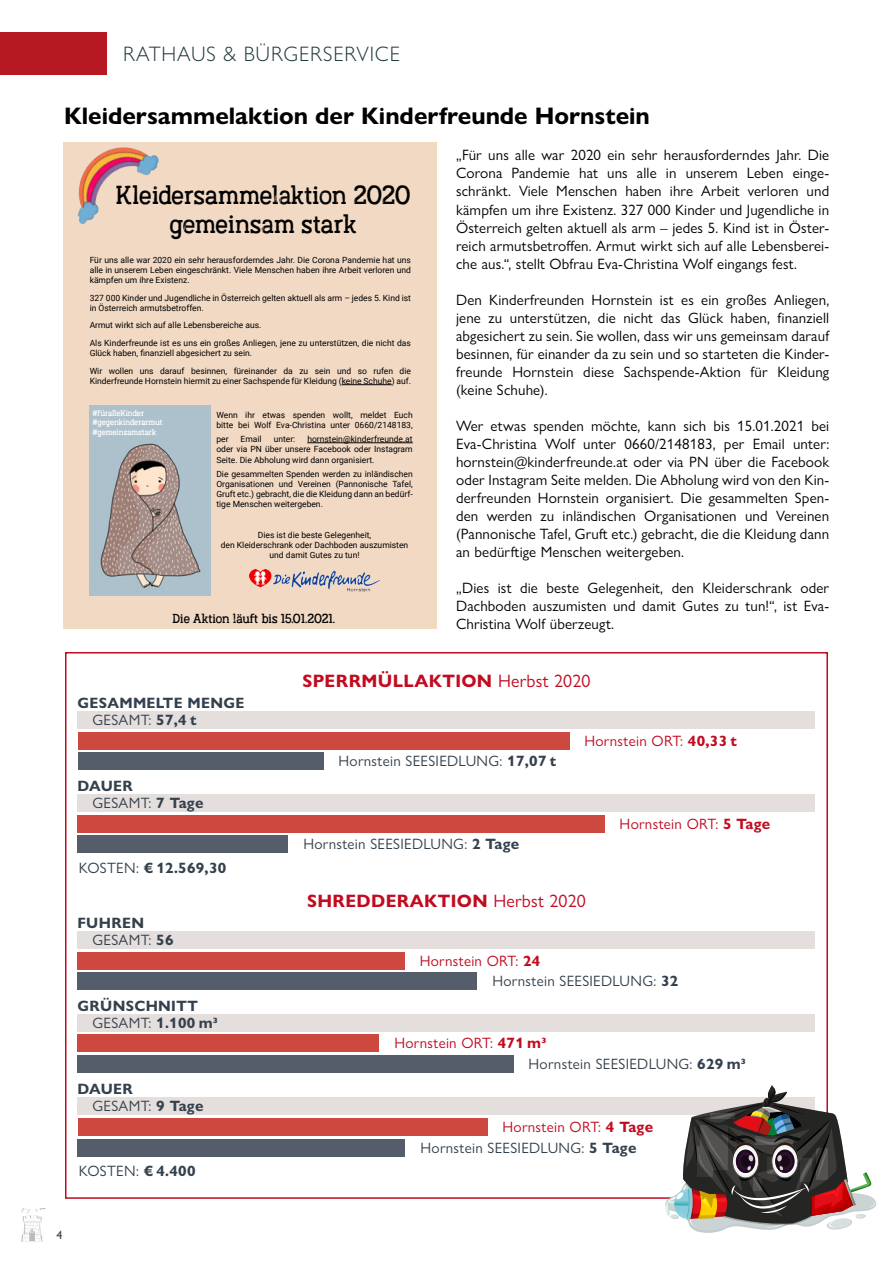
<style>
.page{position:relative;width:893px;height:1263px;background:#fff}
.page>*{position:absolute;margin:0;border:0;box-sizing:border-box;transform-origin:0 0}
.t1{font:24.3px/29.2px "Austral Slab Rust";color:#000;text-align:center}
.H1_b{font:700 24px "Gill Sans Nova";color:#000}
.t2{font:300 21px "Gill Sans Nova";letter-spacing:.04em;color:#223a3c}
.t3{font:700 18px "Gill Sans Nova";letter-spacing:.02em;color:#c10b20}
.FT{font:15px/18px "Gill Sans Nova";letter-spacing:.01em;color:#000;text-align:justify}
.t4{font:15px/20.7px "Gill Sans Nova";letter-spacing:.02em;color:#34414d}
.t5{font:700 15px/17.7px "Gill Sans Nova";letter-spacing:.02em;color:#34414d}
.t6{font:15px "Gill Sans Nova";letter-spacing:.02em;color:#c10b20}
.t7{font:12.15px "Austral Slab Rust";color:#000}
.t8{font:500 12px "Gill Sans Nova";color:#36424e}
.t9{font:8.55px/10.2px "Roboto";color:#000}
.t10{font:7.95px/9.4px "Austral Slab Blur";color:#fff}
.s1{font-weight:400}
.s2{font-weight:700}
.s3{color:#c10b20}
.s4{font-weight:700;color:#c10b20}
</style>
<div class="page">
<div style="left:78px;top:712px;width:737px;height:17px;background:#e4dedd"></div>
<div style="left:78px;top:794px;width:737px;height:18px;background:#e4dedd"></div>
<div style="left:78px;top:932px;width:737px;height:17px;background:#e4dedd"></div>
<div style="left:78px;top:1014px;width:737px;height:17px;background:#e4dedd"></div>
<div style="left:78px;top:1097px;width:737px;height:18px;background:#e4dedd"></div>
<div style="left:78px;top:732px;width:491px;height:17px;background:#cd483f"></div>
<div style="left:78px;top:815px;width:527px;height:17px;background:#cd483f"></div>
<div style="left:78px;top:952px;width:327px;height:17px;background:#cd483f"></div>
<div style="left:78px;top:1034px;width:301px;height:18px;background:#cd483f"></div>
<div style="left:78px;top:1118px;width:409px;height:17px;background:#cd483f"></div>
<div style="left:78px;top:752px;width:245px;height:18px;background:#545d69"></div>
<div style="left:78px;top:835px;width:210px;height:18px;background:#545d69"></div>
<div style="left:78px;top:972px;width:399px;height:18px;background:#545d69"></div>
<div style="left:78px;top:1055px;width:436px;height:17px;background:#545d69"></div>
<div style="left:78px;top:1139px;width:327px;height:17px;background:#545d69"></div>
<svg style="left:663px;top:1085px;width:214px;height:148px"></svg>
<div style="left:64px;top:142px;width:373px;height:487px;background:#f1d9c4"></div>
<img style="left:77px;top:147px;width:82px;height:77px">
<hr style="left:342px;top:384px;width:50px;height:1px;background:#000">
<hr style="left:307px;top:442px;width:106px;height:1px;background:#000">
<img style="left:90px;top:406px;width:121px;height:190px">
<img style="left:249px;top:570px;width:131px;height:22px">
<div style="left:0;top:32px;width:106px;height:42px;background:#b71923"></div>
<svg style="left:21px;top:1208px;width:25px;height:34px"></svg>
<h3 class="t2" style="left:123px;top:41px;width:278px">RATHAUS &amp; BÜRGERSERVICE</h3>
<p class="H1_b" style="left:64px;top:101px;width:587px">Kleidersammelaktion der Kinderfreunde Hornstein</p>
<p class="t1" style="left:116px;top:179px;width:296px">Kleidersammelaktion 2020 gemeinsam stark</p>
<p class="t9" style="left:90px;top:254px;width:323px;text-align:justify">Für uns alle war 2020 ein sehr herausforderndes Jahr. Die Corona Pandemie hat uns alle in unserem Leben eingeschränkt. Viele Menschen haben ihre Arbeit verloren und kämpfen um ihre Existenz.</p>
<p class="t9" style="left:90px;top:292px;width:323px">327 000 Kinder und Jugendliche in Österreich gelten aktuell als arm – jedes 5. Kind ist in Österreich armutsbetroffen.</p>
<p class="t9" style="left:90px;top:316px;width:323px;line-height:17.5px">Armut wirkt sich auf alle Lebensbereiche aus.<br>Als Kinderfreunde ist es uns ein großes Anliegen, jene zu unterstützen, die nicht das</p>
<p class="t9" style="left:90px;top:344px;width:323px;line-height:17.5px">Glück haben, finanziell abgesichert zu sein.<br>Wir wollen uns darauf besinnen, füreinander da zu sein und so rufen die</p>
<p class="t9" style="left:90px;top:376px;width:323px">Kinderfreunde Hornstein hiermit zu einer Sachspende für Kleidung (keine Schuhe) auf.</p>
<p class="t9" style="left:216px;top:410px;width:198px">Wenn ihr etwas spenden wollt, meldet Euch bitte bei Wolf Eva-Christina unter 0660/2148183,</p>
<p class="t9" style="left:216px;top:434px;width:14px">per</p>
<p class="t9" style="left:241px;top:434px;width:23px">Email</p>
<p class="t9" style="left:274px;top:434px;width:23px">unter:</p>
<p class="t10" style="left:93px;top:407px;width:71px">#füralleKinder #gegenkinderarmut #gemeinsamstark</p>
<p class="t9" style="left:216px;top:434px;width:198px;text-align:justify;text-indent:91px">hornstein@kinderfreunde.at oder via PN über unsere Facebook oder Instagram Seite. Die Abholung wird dann organisiert.</p>
<p class="t9" style="left:216px;top:468px;width:198px;text-align:justify">Die gesammelten Spenden werden zu inländischen Organisationen und Vereinen (Pannonische Tafel, Gruft etc.) gebracht, die die Kleidung dann an bedürf&shy;tige Menschen weitergeben.</p>
<p class="t9" style="left:221px;top:529px;width:189px;text-align:center">Dies ist die beste Gelegenheit,<br>den Kleiderschrank oder Dachboden auszumisten und damit Gutes zu tun!</p>
<p class="t7" style="left:173px;top:609px;width:164px">Die Aktion läuft bis 15.01.2021.</p>
<p class="FT" style="left:456px;top:146px;width:375px">„Für uns alle war 2020 ein sehr herausforderndes Jahr. Die Corona Pandemie hat uns alle in unserem Leben einge&shy;schränkt. Viele Menschen haben ihre Arbeit verloren und kämpfen um ihre Existenz. 327 000 Kinder und Jugendliche in Österreich gelten aktuell als arm – jedes 5. Kind ist in Öster&shy;reich armutsbetroffen. Armut wirkt sich auf alle Lebensberei&shy;che aus.“, stellt Obfrau Eva-Christina Wolf eingangs fest.</p>
<p class="FT" style="left:456px;top:290px;width:375px">Den Kinderfreunden Hornstein ist es ein großes Anliegen, jene zu unterstützen, die nicht das Glück haben, finanziell abgesichert zu sein. Sie wollen, dass wir uns gemeinsam darauf besinnen, für einander da zu sein und so starteten die Kinder&shy;freunde Hornstein diese Sachspende-Aktion für Kleidung (keine Schuhe).</p>
<p class="FT" style="left:456px;top:417px;width:375px">Wer etwas spenden möchte, kann sich bis 15.01.2021 bei Eva-Christina Wolf unter 0660/2148183, per Email unter: hornstein@kinderfreunde.at oder via PN über die Facebook oder Instagram Seite melden. Die Abholung wird von den Kin&shy;derfreunden Hornstein organisiert. Die gesammelten Spen&shy;den werden zu inländischen Organisationen und Vereinen (Pannonische Tafel, Gruft etc.) gebracht, die die Kleidung dann an bedürftige Menschen weitergeben.</p>
<p class="FT" style="left:456px;top:579px;width:375px">„Dies ist die beste Gelegenheit, den Kleiderschrank oder Dachboden auszumisten und damit Gutes zu tun!“, ist Eva-Christina Wolf überzeugt.</p>
<p class="t5" style="left:93px;top:694px;width:154px;text-indent:-15px">GESAMMELTE MENGE<br><span class="s1">GESAMT:</span> 57,4 t</p>
<p class="t5" style="left:93px;top:777px;width:112px;text-indent:-15px">DAUER<br><span class="s1">GESAMT:</span> 7 Tage</p>
<p class="t5" style="left:79px;top:859px;width:149px"><span class="s1">KOSTEN:</span> € 12.569,30</p>
<p class="t5" style="left:93px;top:914px;width:82px;text-indent:-15px">FUHREN<br><span class="s1">GESAMT:</span> 56</p>
<p class="t5" style="left:93px;top:997px;width:127px;text-indent:-15px">GRÜNSCHNITT<br><span class="s1">GESAMT:</span> 1.100 m3</p>
<p class="t5" style="left:93px;top:1079px;width:112px;text-indent:-15px">DAUER<br><span class="s1">GESAMT:</span> 9 Tage</p>
<p class="t4" style="left:79px;top:1160px;width:118px">KOSTEN: <span class="s2">€ 4.400</span></p>
<p class="t8" style="left:57px;top:1227px;width:7px">4</p>
<p class="t3" style="left:302px;top:669px;width:290px">SPERRMÜLLAKTION <span class="s1">Herbst 2020</span></p>
<p class="t4" style="left:338px;top:750px;width:219px">Hornstein SEESIEDLUNG: <span class="s2">17,07 t</span></p>
<p class="t4" style="left:303px;top:833px;width:217px">Hornstein SEESIEDLUNG: <span class="s2">2 Tage</span></p>
<p class="t6" style="left:584px;top:731px;width:154px">Hornstein ORT: <span class="s2">40,33 t</span></p>
<p class="t6" style="left:620px;top:814px;width:152px">Hornstein ORT: <span class="s2">5 Tage</span></p>
<p class="t3" style="left:307px;top:890px;width:280px">SHREDDERAKTION <span class="s1">Herbst 2020</span></p>
<p class="t4" style="left:492px;top:950px;width:187px;text-indent:-73px"><span class="s3">Hornstein ORT:</span> <span class="s4">24<br></span>Hornstein SEESIEDLUNG: <span class="s2">32</span></p>
<p class="t4" style="left:529px;top:1033px;width:219px;text-indent:-134px"><span class="s3">Hornstein ORT:</span> <span class="s4">471 m3<br></span>Hornstein SEESIEDLUNG: <span class="s2">629 m3</span></p>
<p class="t4" style="left:420px;top:1116px;width:234px;text-indent:82px"><span class="s3">Hornstein ORT:</span> <span class="s4">4 Tage<br></span>Hornstein SEESIEDLUNG: <span class="s2">5 Tage</span></p>
</div>
